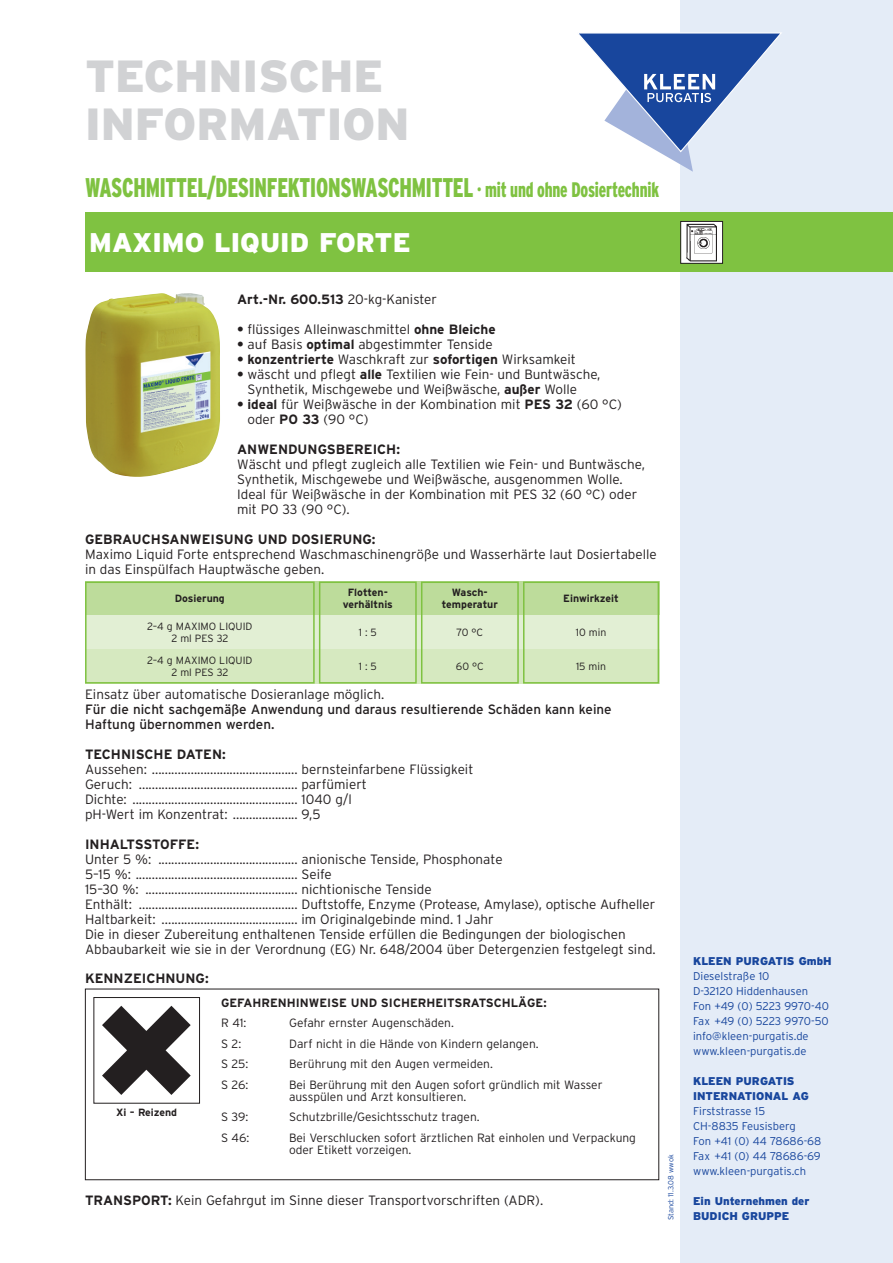
<style>
.page{position:relative;width:893px;height:1263px;background:#fff}
.page>*{position:absolute;margin:0;border:0;box-sizing:border-box;transform-origin:0 0}
.t1{font:900 45px/48px "Interstate";color:#d1d2d4}
.t2{font:900 condensed 27px/54.6px "Interstate";letter-spacing:-.01em;color:#7fc241;scale:.8 1}
.t3{font:300 13.5px/15px "Interstate";color:#231f20}
.t4{font:700 13.5px "Interstate";color:#231f20}
.t5{font:13.5px/15px "Interstate";color:#231f20}
.t6{font:300 12px/12px "Interstate";color:#231f20}
.t7{font:700 12px "Interstate";color:#231f20}
.t8{font:300 11.25px/15px "Interstate";color:#18469d}
.t9{font:900 11.25px/15px "Interstate";color:#18469d}
.t10{font:300 10.5px/12px "Interstate";color:#231f20;text-align:center}
.t11{font:700 10.5px/12px "Interstate";color:#231f20;text-align:center}
.t12{font:300 7.5px "Interstate";color:#18469d}
.s1{font-size:21px}
.s2{font-stretch:normal;color:#fff}
.s3{font-weight:300}
.s4{font-weight:700}
</style>
<div class="page">
<div style="left:680px;top:0;width:213px;height:1263px;background:#e4ecf7"></div>
<div style="left:85px;top:213px;width:808px;height:59px;background:#7fc241"></div>
<svg style="left:579px;top:32px;width:203px;height:140px"></svg>
<img style="left:85px;top:293px;width:135px;height:184px">
<div style="left:85px;top:989px;width:574px;height:191px;border:1px solid #231f20"></div>
<img style="left:102px;top:1005px;width:89px;height:90px">
<div style="left:94px;top:997px;width:106px;height:106px;border:1px solid #231f20"></div>
<div style="left:681px;top:221px;width:42px;height:42px;background:#fff"></div>
<img style="left:686px;top:223px;width:31px;height:38px">
<div style="left:680px;top:221px;width:43px;height:43px;border:1px solid #231f20"></div>
<div style="left:85px;top:581px;width:574px;height:34px;background:#bddc9b"></div>
<div style="left:85px;top:615px;width:574px;height:34px;background:#e2efd4"></div>
<div style="left:85px;top:649px;width:574px;height:35px;background:#d6e9c0"></div>
<div style="left:85px;top:581px;width:230px;height:103px;border:2px solid #7fc241"></div>
<div style="left:319px;top:581px;width:98px;height:103px;border:2px solid #7fc241"></div>
<div style="left:421px;top:581px;width:98px;height:103px;border:2px solid #7fc241"></div>
<div style="left:523px;top:581px;width:136px;height:103px;border:2px solid #7fc241"></div>
<h1 class="t1" style="left:85px;top:52px;width:326px">TECHNISCHE<br>INFORMATION</h1>
<h2 class="t2" style="left:85px;top:161px;width:719px">WASCHMITTEL/DESINFEKTIONSWASCHMITTEL <span class="s1">· mit und ohne Dosiertechnik<br></span><span class="s2">MAXIMO LIQUID FORTE</span></h2>
<p class="t4" style="left:237px;top:292px;width:201px">Art.-Nr. 600.513 <span class="s3">20-kg-Kanister</span></p>
<p class="t3" style="left:237px;top:322px;width:260px"><span class="s4">•</span> flüssiges Alleinwaschmittel <span class="s4">ohne Bleiche</span></p>
<p class="t3" style="left:237px;top:337px;width:257px"><span class="s4">•</span> auf Basis <span class="s4">optimal</span> abgestimmter Tenside</p>
<p class="t4" style="left:237px;top:352px;width:340px">• konzentrierte <span class="s3">Waschkraft zur</span> sofortigen <span class="s3">Wirksamkeit</span></p>
<p class="t3" style="left:247px;top:367px;width:355px;text-indent:-10px"><span class="s4">•</span> wäscht und pflegt <span class="s4">alle</span> Textilien wie Fein- und Buntwäsche,<br>Synthetik, Mischgewebe und Weißwäsche, <span class="s4">außer</span> Wolle</p>
<p class="t3" style="left:247px;top:397px;width:376px;text-indent:-10px"><span class="s4">• ideal</span> für Weißwäsche in der Kombination mit <span class="s4">PES 32</span> (60 °C) oder <span class="s4">PO 33</span> (90 °C)</p>
<p class="t4" style="left:237px;top:442px;width:164px">ANWENDUNGSBEREICH:</p>
<p class="t3" style="left:237px;top:457px;width:409px">Wäscht und pflegt zugleich alle Textilien wie Fein- und Buntwäsche, Synthetik, Mischgewebe und Weißwäsche, ausgenommen Wolle.<br>Ideal für Weißwäsche in der Kombination mit PES 32 (60 °C) oder mit PO 33 (90 °C).</p>
<p class="t4" style="left:85px;top:532px;width:292px">GEBRAUCHSANWEISUNG UND DOSIERUNG:</p>
<p class="t3" style="left:85px;top:547px;width:573px">Maximo Liquid Forte entsprechend Waschmaschinengröße und Wasserhärte laut Dosiertabelle in das Einspülfach Hauptwäsche geben.</p>
<p class="t11" style="left:175px;top:592px;width:52px">Dosierung</p>
<p class="t11" style="left:343px;top:586px;width:52px">Flotten&shy;verhältnis</p>
<p class="t11" style="left:563px;top:592px;width:57px">Einwirkzeit</p>
<p class="t11" style="left:442px;top:586px;width:58px">Wasch&shy;temperatur</p>
<p class="t10" style="left:147px;top:620px;width:107px">2–4 g MAXIMO LIQUID<br>2 ml PES 32</p>
<p class="t10" style="left:147px;top:654px;width:107px">2–4 g MAXIMO LIQUID<br>2 ml PES 32</p>
<p class="t3" style="left:355px;top:622px;width:36px">70 °C</p>
<p class="t10" style="left:576px;top:626px;width:32px">10 min</p>
<p class="t10" style="left:576px;top:660px;width:32px">15 min</p>
<p class="t10" style="left:457px;top:626px;width:28px">70 °C</p>
<p class="t10" style="left:456px;top:660px;width:29px">60 °C</p>
<p class="t10" style="left:359px;top:626px;width:20px">1:5</p>
<p class="t10" style="left:359px;top:660px;width:20px">1:5</p>
<p class="t3" style="left:85px;top:652px;width:230px">2 ml PES 32...........................................1:5</p>
<p class="t3" style="left:355px;top:652px;width:37px">60 °C</p>
<p class="t3" style="left:85px;top:687px;width:301px">Einsatz über automatische Dosieranlage möglich.</p>
<p class="t5" style="left:85px;top:702px;width:528px">Für die nicht sachgemäße Anwendung und daraus resultierende Schäden kann keine<br>Haftung übernommen werden.</p>
<p class="t4" style="left:85px;top:746px;width:142px">TECHNISCHE DATEN:</p>
<p class="t3" style="left:85px;top:762px;width:390px">Aussehen: ............................................. bernsteinfarbene Flüssigkeit Geruch: ................................................. parfümiert<br>Dichte: ................................................... 1040 g/l<br>pH-Wert im Konzentrat: .................... 9,5</p>
<p class="t4" style="left:85px;top:836px;width:115px">INHALTSSTOFFE:</p>
<p class="t3" style="left:85px;top:852px;width:572px">Unter 5 %: ........................................... anionische Tenside, Phosphonate<br>5–15 %: .................................................. Seife<br>15–30 %: ............................................... nichtionische Tenside<br>Enthält: ................................................. Duftstoffe, Enzyme (Protease, Amylase), optische Aufheller Haltbarkeit: .......................................... im Originalgebinde mind. 1 Jahr<br>Die in dieser Zubereitung enthaltenen Tenside erfüllen die Bedingungen der biologischen Abbaubarkeit wie sie in der Verordnung (EG) Nr. 648/2004 über Detergenzien festgelegt sind.</p>
<p class="t4" style="left:85px;top:970px;width:125px">KENNZEICHNUNG:</p>
<p class="t7" style="left:221px;top:996px;width:327px">GEFAHRENHINWEISE UND SICHERHEITSRATSCHLÄGE:</p>
<p class="t6" style="left:221px;top:1017px;width:27px">R 41:</p>
<p class="t6" style="left:289px;top:1017px;width:166px">Gefahr ernster Augenschäden.</p>
<p class="t6" style="left:221px;top:1038px;width:22px">S 2:</p>
<p class="t6" style="left:289px;top:1038px;width:251px">Darf nicht in die Hände von Kindern gelangen.</p>
<p class="t6" style="left:221px;top:1058px;width:29px">S 25:</p>
<p class="t6" style="left:289px;top:1058px;width:205px">Berührung mit den Augen vermeiden.</p>
<p class="t6" style="left:221px;top:1079px;width:29px">S 26:</p>
<p class="t6" style="left:289px;top:1079px;width:315px">Bei Berührung mit den Augen sofort gründlich mit Wasser ausspülen und Arzt konsultieren.</p>
<p class="t6" style="left:221px;top:1111px;width:29px">S 39:</p>
<p class="t6" style="left:289px;top:1111px;width:192px">Schutzbrille/Gesichtsschutz tragen.</p>
<p class="t6" style="left:221px;top:1132px;width:30px">S 46:</p>
<p class="t6" style="left:289px;top:1132px;width:348px">Bei Verschlucken sofort ärztlichen Rat einholen und Verpackung oder Etikett vorzeigen.</p>
<p class="t3" style="left:85px;top:1192px;width:460px"><span class="s4">TRANSPORT:</span> Kein Gefahrgut im Sinne dieser Transportvorschriften (ADR).</p>
<p class="t11" style="left:116px;top:1106px;width:63px">Xi – Reizend</p>
<p class="t12" style="left:667px;top:1220px;width:68px;rotate:-90deg">Stand: 11.3.08 wwok</p>
<p class="t9" style="left:693px;top:954px;width:140px">KLEEN PURGATIS GmbH</p>
<p class="t8" style="left:693px;top:969px;width:137px">Dieselstraße 10<br>D-32120 Hiddenhausen<br>Fon +49 (0) 5223 9970-40<br>Fax +49 (0) 5223 9970-50 info@kleen-purgatis.de www.kleen-purgatis.de</p>
<p class="t9" style="left:693px;top:1074px;width:117px">KLEEN PURGATIS<br>INTERNATIONAL AG</p>
<p class="t8" style="left:693px;top:1104px;width:130px">Firststrasse 15<br>CH-8835 Feusisberg<br>Fon +41 (0) 44 78686-68<br>Fax +41 (0) 44 78686-69 www.kleen-purgatis.ch</p>
<p class="t9" style="left:693px;top:1194px;width:118px">Ein Unternehmen der<br>BUDICH GRUPPE</p>
</div>
